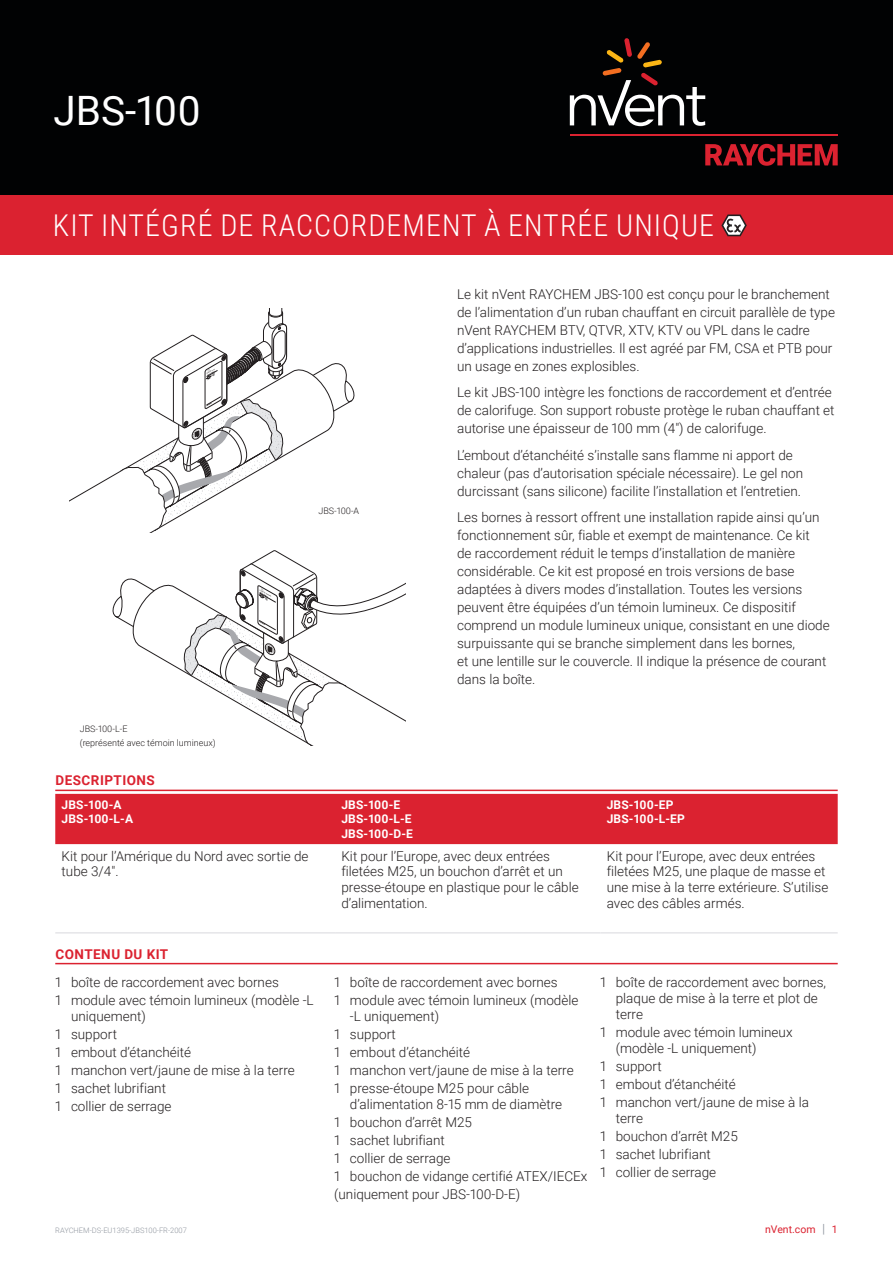
<style>
.page{position:relative;width:893px;height:1263px;background:#fff}
.page>*{position:absolute;margin:0;border:0;box-sizing:border-box;transform-origin:0 0}
.Page_1_Header_-_nVen{font:40.5px "Roboto";color:#fff}
.Page_1_Subhead_White{font:300 30px "Roboto Condensed";letter-spacing:.035em;color:#fff}
.Text_-_nVent_Data_Sh{font:300 13.5px/18px "Roboto";color:#231f20}
.Table_Text_-_nVent_D{font:300 13.5px/15.8px "Roboto";color:#231f20}
.Subhead_-_nVent_Data{font:700 13.5px "Roboto";letter-spacing:.035em;color:#db2230}
.Table_Subhead_-_nVen{font:700 12px/14.2px "Roboto";letter-spacing:.01em;color:#fff}
.t1{font:10.5px "Roboto";color:#db2230}
.Text_Illustration{font:300 9px "Roboto";color:#231f20}
.t2{font:300 7.5px "Roboto";color:#8f959e}
.s1{font-size:12.6px;color:#8f959e}
</style>
<div class="page">
<div style="left:0;top:0;width:893px;height:196px;background:#010203"></div>
<svg style="left:705px;top:144px;width:133px;height:22px"></svg>
<hr style="left:570px;top:134px;width:268px;height:2px;background:#db2230">
<svg style="left:570px;top:38px;width:135px;height:88px"></svg>
<div style="left:0;top:196px;width:893px;height:59px;background:#db2230"></div>
<svg style="left:721px;top:214px;width:26px;height:22px"></svg>
<hr style="left:55px;top:790px;width:783px;height:1px;background:#db2230">
<hr style="left:55px;top:963px;width:783px;height:1px;background:#db2230">
<div style="left:55px;top:794px;width:783px;height:50px;background:#db2230"></div>
<hr style="left:55px;top:932px;width:280px;height:1px;background:#e5e5e8">
<hr style="left:335px;top:932px;width:265px;height:1px;background:#e5e5e8">
<hr style="left:600px;top:932px;width:238px;height:1px;background:#e5e5e8">
<svg style="left:70px;top:308px;width:285px;height:224px"></svg>
<svg style="left:112px;top:550px;width:293px;height:196px"></svg>
<p class="Page_1_Header_-_nVen" style="left:54px;top:82px;width:149px">JBS-100</p>
<p class="Page_1_Subhead_White" style="left:53px;top:205px;width:663px">KIT INTÉGRÉ DE RACCORDEMENT À ENTRÉE UNIQUE</p>
<p class="Text_Illustration" style="left:80px;top:723px;width:49px">JBS-100-L-E</p>
<p class="Text_Illustration" style="left:80px;top:736px;width:137px">(représenté avec témoin lumineux)</p>
<p class="Text_Illustration" style="left:318px;top:504px;width:42px">JBS-100-A</p>
<p class="Text_-_nVent_Data_Sh" style="left:457px;top:285px;width:379px">Le kit nVent RAYCHEM JBS-100 est conçu pour le branchement de l’alimentation d’un ruban chauffant en circuit parallèle de type nVent RAYCHEM BTV, QTVR, XTV, KTV ou VPL dans le cadre d’applications industrielles. Il est agréé par FM, CSA et PTB pour un usage en zones explosibles.</p>
<p class="Text_-_nVent_Data_Sh" style="left:457px;top:383px;width:379px">Le kit JBS-100 intègre les fonctions de raccordement et d’entrée de calorifuge. Son support robuste protège le ruban chauffant et autorise une épaisseur de 100 mm (4") de calorifuge.</p>
<p class="Text_-_nVent_Data_Sh" style="left:457px;top:446px;width:348px">L’embout d’étanchéité s’installe sans flamme ni apport de chaleur (pas d’autorisation spéciale nécessaire). Le gel non durcissant (sans silicone) facilite l’installation et l’entretien.</p>
<p class="Text_-_nVent_Data_Sh" style="left:457px;top:508px;width:374px">Les bornes à ressort offrent une installation rapide ainsi qu’un fonctionnement sûr, fiable et exempt de maintenance. Ce kit<br>de raccordement réduit le temps d’installation de manière considérable. Ce kit est proposé en trois versions de base adaptées à divers modes d’installation. Toutes les versions peuvent être équipées d’un témoin lumineux. Ce dispositif comprend un module lumineux unique, consistant en une diode surpuissante qui se branche simplement dans les bornes,<br>et une lentille sur le couvercle. Il indique la présence de courant dans la boîte.</p>
<p class="Subhead_-_nVent_Data" style="left:56px;top:771px;width:101px">DESCRIPTIONS</p>
<p class="Table_Subhead_-_nVen" style="left:62px;top:797px;width:73px">JBS-100-A<br>JBS-100-L-A</p>
<p class="Table_Subhead_-_nVen" style="left:341px;top:797px;width:73px">JBS-100-E<br>JBS-100-L-E<br>JBS-100-D-E</p>
<p class="Table_Subhead_-_nVen" style="left:607px;top:797px;width:79px">JBS-100-EP<br>JBS-100-L-EP</p>
<p class="Table_Text_-_nVent_D" style="left:62px;top:847px;width:248px">Kit pour l’Amérique du Nord avec sortie de tube 3/4".</p>
<p class="Table_Text_-_nVent_D" style="left:341px;top:847px;width:239px">Kit pour l’Europe, avec deux entrées filetées M25, un bouchon d’arrêt et un presse-étoupe en plastique pour le câble d’alimentation.</p>
<p class="Table_Text_-_nVent_D" style="left:607px;top:847px;width:223px">Kit pour l’Europe, avec deux entrées filetées M25, une plaque de masse et une mise à la terre extérieure. S’utilise avec des câbles armés.</p>
<p class="Subhead_-_nVent_Data" style="left:56px;top:944px;width:114px">CONTENU DU KIT</p>
<p class="Table_Text_-_nVent_D" style="left:55px;top:974px;width:225px">1 boîte de raccordement avec bornes</p>
<p class="Table_Text_-_nVent_D" style="left:71px;top:992px;width:244px;text-indent:-16px">1 module avec témoin lumineux (modèle -L uniquement)</p>
<p class="Table_Text_-_nVent_D" style="left:55px;top:1026px;width:63px">1 support</p>
<p class="Table_Text_-_nVent_D" style="left:55px;top:1044px;width:137px">1 embout d’étanchéité</p>
<p class="Table_Text_-_nVent_D" style="left:55px;top:1062px;width:241px">1 manchon vert/jaune de mise à la terre</p>
<p class="Table_Text_-_nVent_D" style="left:55px;top:1080px;width:112px">1 sachet lubrifiant</p>
<p class="Table_Text_-_nVent_D" style="left:55px;top:1098px;width:118px">1 collier de serrage</p>
<p class="Table_Text_-_nVent_D" style="left:334px;top:974px;width:225px">1 boîte de raccordement avec bornes</p>
<p class="Table_Text_-_nVent_D" style="left:350px;top:992px;width:230px;text-indent:-16px">1 module avec témoin lumineux (modèle -L uniquement)</p>
<p class="Table_Text_-_nVent_D" style="left:334px;top:1026px;width:63px">1 support</p>
<p class="Table_Text_-_nVent_D" style="left:334px;top:1044px;width:137px">1 embout d’étanchéité</p>
<p class="Table_Text_-_nVent_D" style="left:334px;top:1062px;width:241px">1 manchon vert/jaune de mise à la terre</p>
<p class="Table_Text_-_nVent_D" style="left:350px;top:1080px;width:214px;text-indent:-16px">1 presse-étoupe M25 pour câble d’alimentation 8-15 mm de diamètre</p>
<p class="Table_Text_-_nVent_D" style="left:334px;top:1114px;width:139px">1 bouchon d’arrêt M25</p>
<p class="Table_Text_-_nVent_D" style="left:334px;top:1132px;width:112px">1 sachet lubrifiant</p>
<p class="Table_Text_-_nVent_D" style="left:334px;top:1150px;width:118px">1 collier de serrage</p>
<p class="Table_Text_-_nVent_D" style="left:334px;top:1168px;width:255px">1 bouchon de vidange certifié ATEX/IECEx</p>
<p class="Table_Text_-_nVent_D" style="left:334px;top:1186px;width:187px">(uniquement pour JBS-100-D-E)</p>
<p class="Table_Text_-_nVent_D" style="left:616px;top:974px;width:212px;text-indent:-16px">1 boîte de raccordement avec bornes, plaque de mise à la terre et plot de terre</p>
<p class="Table_Text_-_nVent_D" style="left:616px;top:1024px;width:178px;text-indent:-16px">1 module avec témoin lumineux (modèle -L uniquement)</p>
<p class="Table_Text_-_nVent_D" style="left:600px;top:1057px;width:63px">1 support</p>
<p class="Table_Text_-_nVent_D" style="left:600px;top:1075px;width:137px">1 embout d’étanchéité</p>
<p class="Table_Text_-_nVent_D" style="left:616px;top:1093px;width:195px;text-indent:-16px">1 manchon vert/jaune de mise à la terre</p>
<p class="Table_Text_-_nVent_D" style="left:600px;top:1127px;width:139px">1 bouchon d’arrêt M25</p>
<p class="Table_Text_-_nVent_D" style="left:600px;top:1145px;width:112px">1 sachet lubrifiant</p>
<p class="Table_Text_-_nVent_D" style="left:600px;top:1163px;width:118px">1 collier de serrage</p>
<p class="t2" style="left:55px;top:1225px;width:133px">RAYCHEM-DS-EU1395-JBS100-FR-2007</p>
<p class="t1" style="left:765px;top:1222px;width:74px">nVent.com <span class="s1">|</span> 1</p>
</div>
